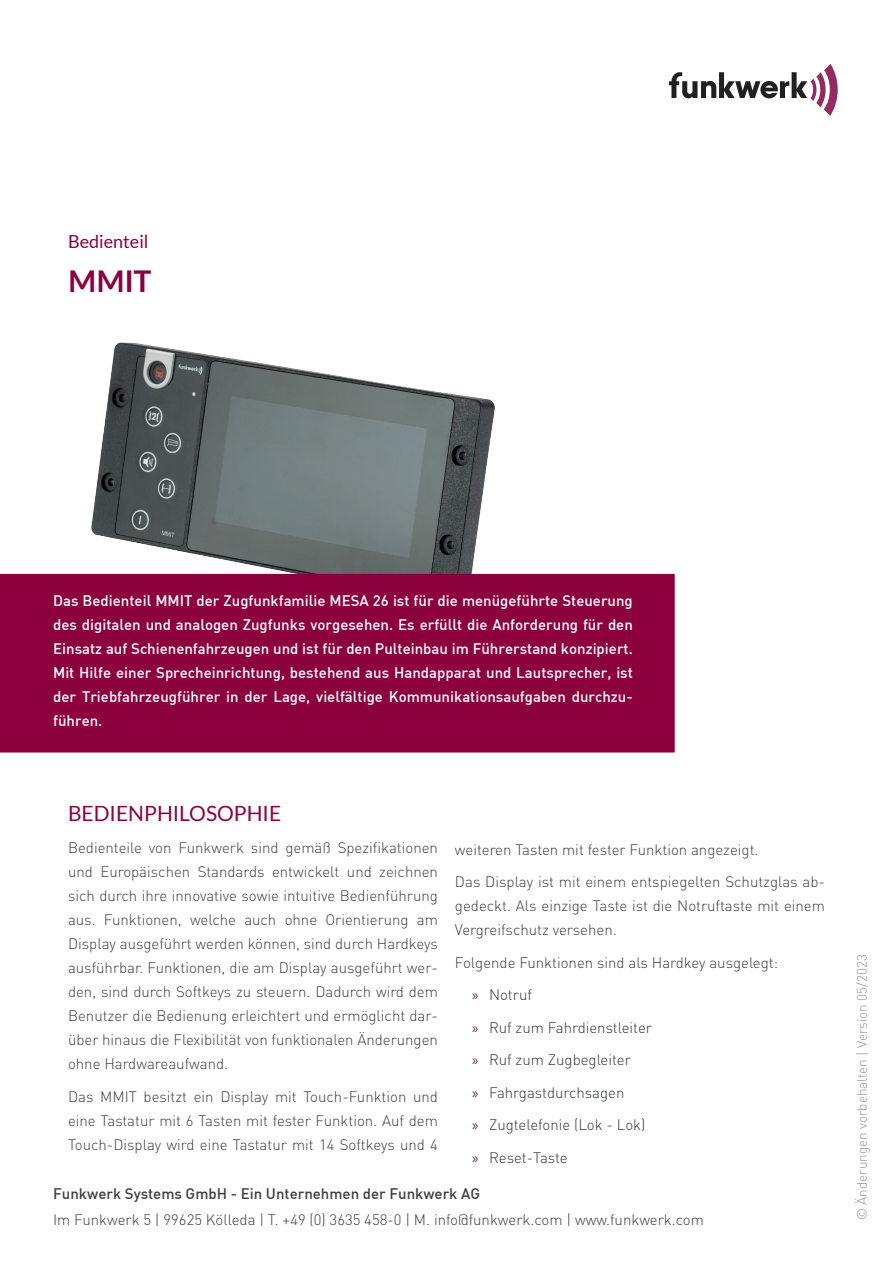
<style>
.page{position:relative;width:893px;height:1263px;background:#fff}
.page>*{position:absolute;margin:0;border:0;box-sizing:border-box;transform-origin:0 0}
.t1{font:700 30px "Lato";color:#8d003e}
.t2{font:21px "Lato";color:#8d003e}
.t3{font:18px "Lato";color:#8d003e}
.t4{font:300 15px/24px "DIN";color:#3e3e3f;text-align:justify}
.t5{font:500 15px/24px "DIN";color:#fff;text-align:justify}
.t6{font:300 15px/32.5px "DIN";color:#323739}
.t7{font:500 15px "DIN";color:#3e3e3f}
.t8{font:300 13.5px "DIN";color:#939598}
.s1{color:#3e3e3f}
.s2{font-family:"Myriad Pro";font-weight:400;color:#75214a}
</style>
<div class="page">
<svg style="left:669px;top:64px;width:169px;height:52px"></svg>
<img style="left:89px;top:342px;width:406px;height:232px">
<div style="left:0;top:574px;width:675px;height:178px;background:#8d003e"></div>
<p class="t3" style="left:68px;top:232px;width:82px">Bedienteil</p>
<h1 class="t1" style="left:68px;top:259px;width:85px">MMIT</h1>
<p class="t5" style="left:53px;top:588px;width:581px">Das Bedienteil MMIT der Zugfunkfamilie MESA 26 ist für die menügeführte Steuerung des digitalen und analogen Zugfunks vorgesehen. Es erfüllt die Anforderung für den Einsatz auf Schienenfahrzeugen und ist für den Pulteinbau im Führerstand konzipiert.<br>Mit Hilfe einer Sprecheinrichtung, bestehend aus Handapparat und Lautsprecher, ist der Triebfahrzeugführer in der Lage, vielfältige Kommunikationsaufgaben durchzu&shy;führen.</p>
<h2 class="t2" style="left:68px;top:801px;width:215px">BEDIENPHILOSOPHIE</h2>
<p class="t4" style="left:68px;top:835px;width:371px">Bedienteile von Funkwerk sind gemäß Spezifikationen und Europäischen Standards entwickelt und zeichnen sich durch ihre innovative sowie intuitive Bedienführung aus. Funktionen, welche auch ohne Orientierung am Display ausgeführt werden können, sind durch Hardkeys ausführbar. Funktionen, die am Display ausgeführt wer&shy;den, sind durch Softkeys zu steuern. Dadurch wird dem Benutzer die Bedienung erleichtert und ermöglicht dar&shy;über hinaus die Flexibilität von funktionalen Änderungen ohne Hardwareaufwand.</p>
<p class="t4" style="left:68px;top:1084px;width:371px">Das MMIT besitzt ein Display mit Touch-Funktion und eine Tastatur mit 6 Tasten mit fester Funktion. Auf dem Touch-Display wird eine Tastatur mit 14 Softkeys und 4</p>
<p class="t4" style="left:455px;top:833px;width:371px;line-height:32.5px">weiteren Tasten mit fester Funktion angezeigt.<br>Das Display ist mit einem entspiegelten Schutzglas ab-</p>
<p class="t4" style="left:455px;top:894px;width:371px">gedeckt. Als einzige Taste ist die Notruftaste mit einem<br>Vergreifschutz versehen.</p>
<p class="t6" style="left:472px;top:946px;width:308px;text-indent:-17px"><span class="s1">Folgende Funktionen sind als Hardkey ausgelegt: </span><span class="s2">»</span> Notruf<br><span class="s2">»</span> Ruf zum Fahrdienstleiter<br><span class="s2">»</span> Ruf zum Zugbegleiter<br><span class="s2">»</span> Fahrgastdurchsagen<br><span class="s2">»</span> Zugtelefonie (Lok - Lok)<br><span class="s2">»</span> Reset-Taste</p>
<p class="t7" style="left:53px;top:1183px;width:428px">Funkwerk Systems GmbH - Ein Unternehmen der Funkwerk AG</p>
<p class="t4" style="left:53px;top:1207px;width:652px">Im Funkwerk 5 | 99625 Kölleda | T. +49 (0) 3635 458-0 | M. info@funkwerk.com | www.funkwerk.com</p>
<p class="t8" style="left:854px;top:1220px;width:268px;rotate:-90deg">© Änderungen vorbehalten | Version 05/2023</p>
</div>
